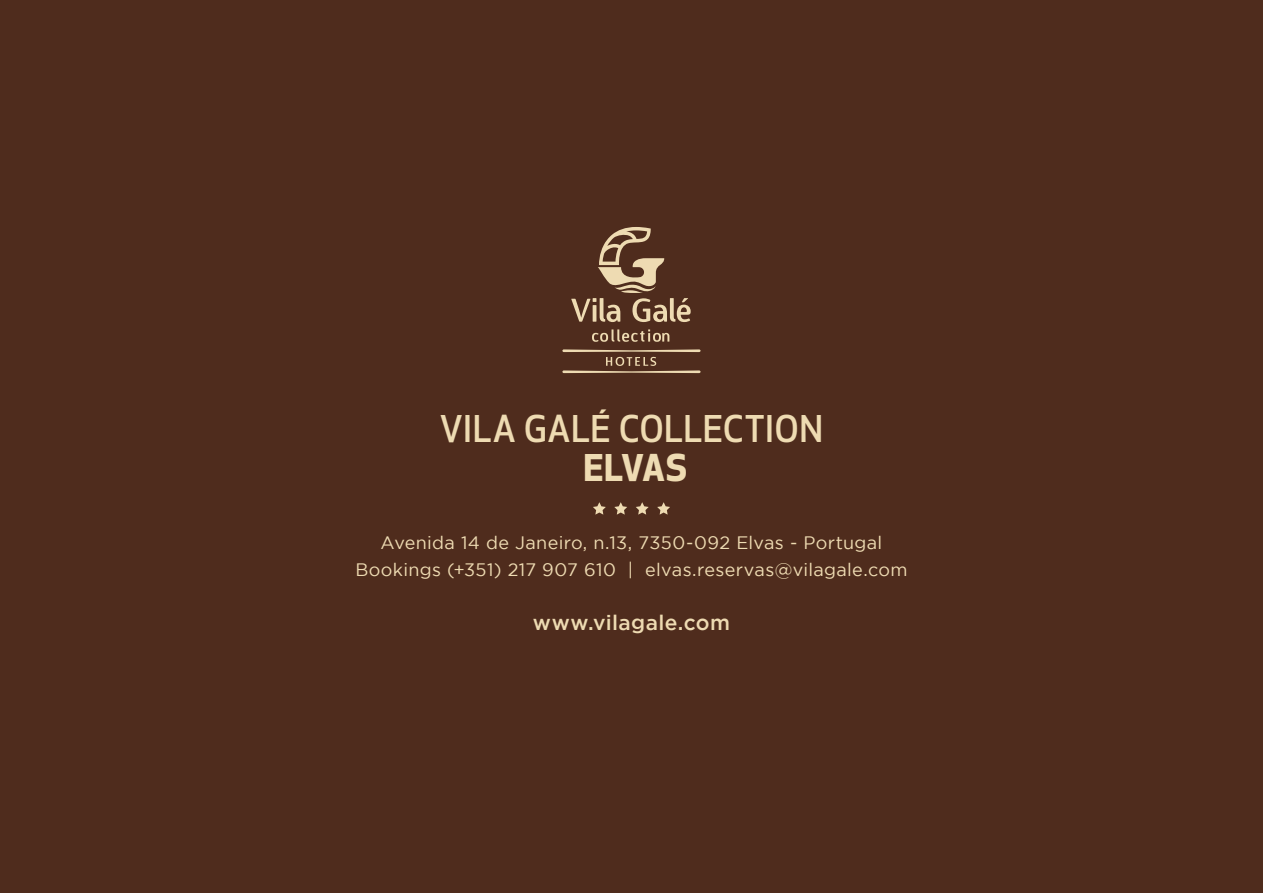
<style>
.page{position:relative;width:1263px;height:893px;background:#4f2c1d}
.page>*{position:absolute;margin:0;border:0;box-sizing:border-box;transform-origin:0 0}
.t1{font:500 36px "Apex New";letter-spacing:.01em;color:#eedbb2}
.t2{font:700 36px "Apex New";letter-spacing:-.02em;color:#eedbb2}
.t3{font:500 21px "Gotham";letter-spacing:.02em;color:#eedbb2}
.t4{font:18px/27px "Gotham";letter-spacing:.02em;color:#eedbb2;text-align:center}
</style>
<div class="page">
<svg style="left:571px;top:227px;width:120px;height:95px"></svg>
<svg style="left:592px;top:329px;width:77px;height:13px"></svg>
<svg style="left:562px;top:349px;width:139px;height:24px"></svg>
<svg style="left:593px;top:502px;width:13px;height:13px"></svg>
<svg style="left:614px;top:502px;width:13px;height:13px"></svg>
<svg style="left:636px;top:502px;width:13px;height:13px"></svg>
<svg style="left:657px;top:502px;width:13px;height:13px"></svg>
<h1 class="t1" style="left:440px;top:405px;width:385px">VILA GALÉ COLLECTION</h1>
<h1 class="t2" style="left:583px;top:442px;width:105px">ELVAS</h1>
<p class="t4" style="left:355px;top:529px;width:554px">Avenida 14 de Janeiro, n.13, 7350-092 Elvas - Portugal<br>Bookings (+351) 217 907 610 | elvas.reservas@vilagale.com</p>
<p class="t3" style="left:533px;top:609px;width:199px">www.vilagale.com</p>
</div>
